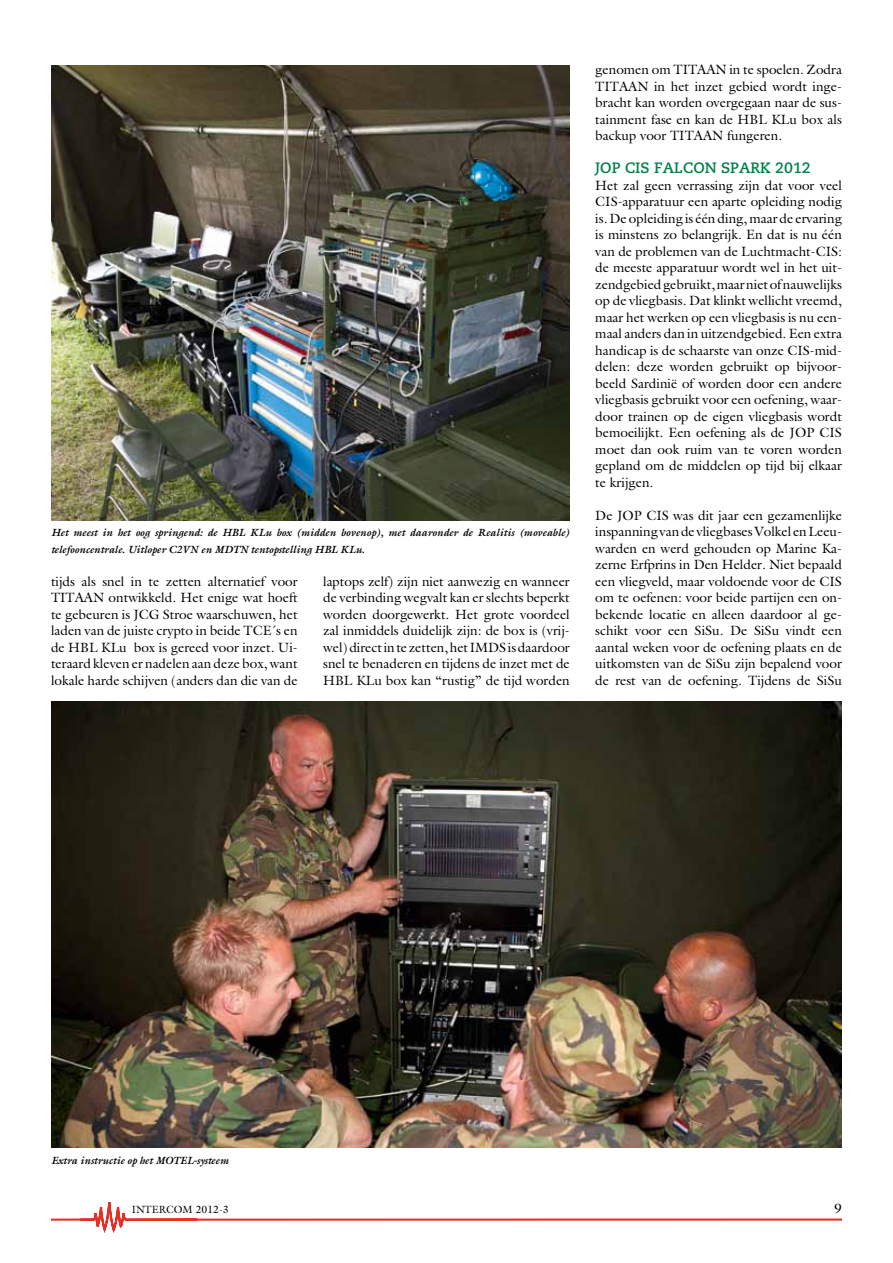
<style>
.page{position:relative;width:893px;height:1263px;background:#fff}
.page>*{position:absolute;margin:0;border:0;box-sizing:border-box;transform-origin:0 0}
.t1{font:700 15px "Caecilia";color:#008147}
.t2{font:13.5px/16.5px "Galliard Std";color:#000;text-align:justify}
.t3{font:italic 700 10.5px/16.5px "Galliard Std";color:#000}
.t4{font:10.5px "Galliard Std";color:#000}
</style>
<div class="page">
<svg style="left:51px;top:1202px;width:791px;height:31px"></svg>
<img style="left:51px;top:65px;width:519px;height:456px">
<img style="left:51px;top:701px;width:791px;height:446px">
<p class="t3" style="left:51px;top:524px;width:520px">Het meest in het oog springend: de HBL KLu box (midden bovenop), met daaronder de Realitis (moveable) telefooncentrale. Uitloper C2VN en MDTN tentopstelling HBL KLu.</p>
<p class="t2" style="left:51px;top:573px;width:248px">tijds als snel in te zetten alternatief voor TITAAN ontwikkeld. Het enige wat hoeft te gebeuren is JCG Stroe waarschuwen, het laden van de juiste crypto in beide TCE´s en de HBL KLu box is gereed voor inzet. Ui&shy;teraard kleven er nadelen aan deze box, want lokale harde schijven (anders dan die van de</p>
<p class="t2" style="left:323px;top:573px;width:248px">laptops zelf) zijn niet aanwezig en wanneer de verbinding wegvalt kan er slechts beperkt worden doorgewerkt. Het grote voordeel zal inmiddels duidelijk zijn: de box is (vrij&shy;wel) direct in te zetten, het IMDS is daardoor snel te benaderen en tijdens de inzet met de HBL KLu box kan “rustig” de tijd worden</p>
<p class="t2" style="left:595px;top:61px;width:248px">genomen om TITAAN in te spoelen. Zodra TITAAN in het inzet gebied wordt inge&shy;bracht kan worden overgegaan naar de sus&shy;tainment fase en kan de HBL KLu box als backup voor TITAAN fungeren.</p>
<p class="t1" style="left:595px;top:159px;width:217px">JOP CIS FALCON SPARK 2012</p>
<p class="t2" style="left:595px;top:177px;width:248px">Het zal geen verrassing zijn dat voor veel CIS-apparatuur een aparte opleiding nodig is. De opleiding is één ding, maar de ervaring is minstens zo belangrijk. En dat is nu één van de problemen van de Luchtmacht-CIS: de meeste apparatuur wordt wel in het uit&shy;zendgebied gebruikt, maar niet of nauwelijks op de vliegbasis. Dat klinkt wellicht vreemd, maar het werken op een vliegbasis is nu een&shy;maal anders dan in uitzendgebied. Een extra handicap is de schaarste van onze CIS-mid&shy;delen: deze worden gebruikt op bijvoor&shy;beeld Sardinië of worden door een andere vliegbasis gebruikt voor een oefening, waar&shy;door trainen op de eigen vliegbasis wordt bemoeilijkt. Een oefening als de JOP CIS moet dan ook ruim van te voren worden gepland om de middelen op tijd bij elkaar te krijgen.</p>
<p class="t2" style="left:595px;top:507px;width:248px">De JOP CIS was dit jaar een gezamenlijke inspanning van de vliegbases Volkel en Leeu&shy;warden en werd gehouden op Marine Ka&shy;zerne Erfprins in Den Helder. Niet bepaald een vliegveld, maar voldoende voor de CIS om te oefenen: voor beide partijen een on&shy;bekende locatie en alleen daardoor al ge&shy;schikt voor een SiSu. De SiSu vindt een aantal weken voor de oefening plaats en de uitkomsten van de SiSu zijn bepalend voor de rest van de oefening. Tijdens de SiSu</p>
<p class="t3" style="left:51px;top:1151px;width:179px">Extra instructie op het MOTEL-systeem</p>
<p class="t4" style="left:132px;top:1203px;width:99px">INTERCOM 2012-3</p>
<p class="t2" style="left:834px;top:1200px;width:9px">9</p>
</div>
